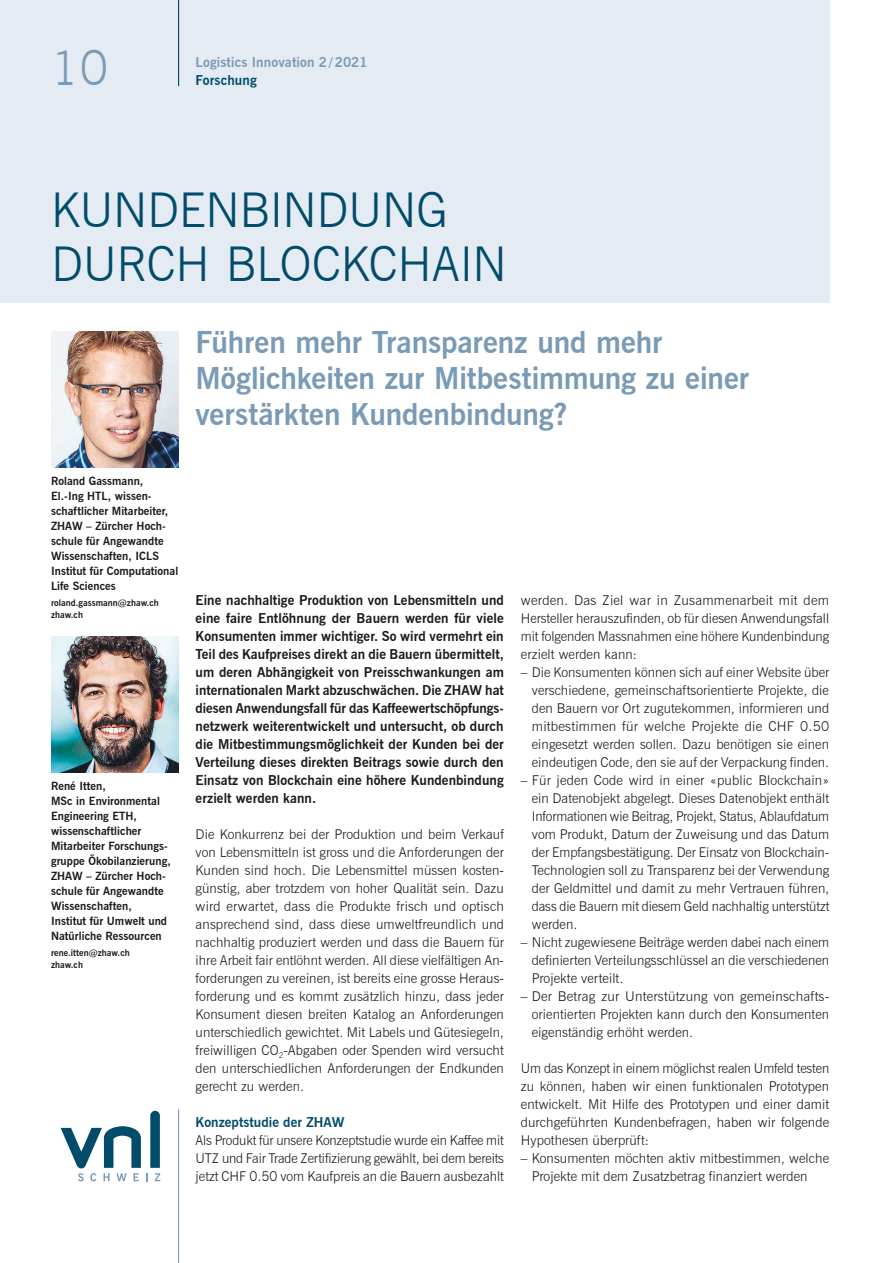
<style>
.page{position:relative;width:893px;height:1263px;background:#fff}
.page>*{position:absolute;margin:0;border:0;box-sizing:border-box;transform-origin:0 0}
.t1{font:300 48px/54px "News Gothic BT";letter-spacing:-.005em;color:#014b6b}
.t2{font:300 48px "News Gothic BT";color:#7a9bb6}
.t3{font:700 30px/36px "News Gothic BT";color:#7a9bb6}
.t4{font:300 13.5px/18px "News Gothic BT";letter-spacing:.005em;color:#1a1a1a;text-align:justify}
.t5{font:700 13.5px/18px "News Gothic BT";letter-spacing:.005em;color:#1a1a1a;text-align:justify}
.t6{font:700 13.5px "News Gothic BT";letter-spacing:.005em;color:#014b6b}
.t7{font:700 13.5px "News Gothic BT";letter-spacing:.01em;color:#7a9bb6}
.t8{font:700 11.25px/15px "News Gothic BT";letter-spacing:.005em;color:#1a1a1a}
.t9{font:700 9px/12px "News Gothic BT";letter-spacing:.005em;color:#1a1a1a}
</style>
<div class="page">
<div style="left:0;top:0;width:829px;height:302px;background:#e4ebf3"></div>
<svg style="left:61px;top:1111px;width:99px;height:70px"></svg>
<hr style="left:178px;top:0;width:1px;height:86px;background:#014b6b">
<hr style="left:178px;top:1109px;width:1px;height:154px;background:#7a9bb6">
<img style="left:51px;top:332px;width:128px;height:136px">
<img style="left:51px;top:636px;width:128px;height:136px">
<h1 class="t2" style="left:51px;top:39px;width:59px">10</h1>
<p class="t7" style="left:196px;top:54px;width:174px">Logistics Innovation 2/2021</p>
<p class="t6" style="left:196px;top:72px;width:63px">Forschung</p>
<h1 class="t1" style="left:51px;top:183px;width:457px">KUNDENBINDUNG<br>DURCH BLOCKCHAIN</h1>
<h2 class="t3" style="left:196px;top:324px;width:555px">Führen mehr Transparenz und mehr<br>Möglichkeiten zur Mitbestimmung zu einer verstärkten Kundenbindung?</h2>
<p class="t8" style="left:51px;top:473px;width:129px">Roland Gassmann,<br>El.-Ing HTL, wissen&shy;schaftlicher Mitarbeiter,<br>ZHAW – Zürcher Hoch&shy;schule für Angewandte<br>Wissenschaften, ICLS<br>Institut für Computational<br>Life Sciences</p>
<p class="t9" style="left:51px;top:597px;width:109px">roland.gassmann@zhaw.ch zhaw.ch</p>
<p class="t8" style="left:51px;top:778px;width:121px">René Itten,<br>MSc in Environmental<br>Engineering ETH, wissenschaftlicher<br>Mitarbeiter Forschungs&shy;gruppe Ökobilanzierung,<br>ZHAW – Zürcher Hoch&shy;schule für Angewandte<br>Wissenschaften,<br>Institut für Umwelt und<br>Natürliche Ressourcen</p>
<p class="t9" style="left:51px;top:947px;width:80px">rene.itten@zhaw.ch zhaw.ch</p>
<p class="t5" style="left:196px;top:591px;width:310px">Eine nachhaltige Produktion von Lebensmitteln und eine faire Entlöhnung der Bauern werden für viele Konsumenten immer wichtiger. So wird vermehrt ein Teil des Kaufpreises direkt an die Bauern übermittelt, um deren Abhängigkeit von Preisschwankungen am internationalen Markt abzuschwächen. Die ZHAW hat diesen Anwendungsfall für das Kaffeewertschöpfungs&shy;netzwerk weiterentwickelt und untersucht, ob durch die Mitbestimmungsmöglichkeit der Kunden bei der Verteilung dieses direkten Beitrags sowie durch den Einsatz von Blockchain eine höhere Kundenbindung erzielt werden kann.</p>
<p class="t4" style="left:196px;top:825px;width:310px">Die Konkurrenz bei der Produktion und beim Verkauf von Lebensmitteln ist gross und die Anforderungen der Kunden sind hoch. Die Lebensmittel müssen kosten&shy;günstig, aber trotzdem von hoher Qualität sein. Dazu wird erwartet, dass die Produkte frisch und optisch ansprechend sind, dass diese umweltfreundlich und nachhaltig produziert werden und dass die Bauern für ihre Arbeit fair entlöhnt werden. All diese vielfältigen An&shy;forderungen zu vereinen, ist bereits eine grosse Heraus&shy;forderung und es kommt zusätzlich hinzu, dass jeder Konsument diesen breiten Katalog an Anforderungen unterschiedlich gewichtet. Mit Labels und Gütesiegeln, freiwilligen CO<sub>2</sub>-Abgaben oder Spenden wird versucht den unterschiedlichen Anforderungen der Endkunden gerecht zu werden.</p>
<p class="t6" style="left:196px;top:1114px;width:150px">Konzeptstudie der ZHAW</p>
<p class="t4" style="left:196px;top:1131px;width:310px">Als Produkt für unsere Konzeptstudie wurde ein Kaffee mit UTZ und Fair Trade Zertifizierung gewählt, bei dem bereits jetzt CHF 0.50 vom Kaufpreis an die Bauern ausbezahlt</p>
<p class="t4" style="left:521px;top:591px;width:310px">werden. Das Ziel war in Zusammenarbeit mit dem Hersteller herauszufinden, ob für diesen Anwendungsfall mit folgenden Massnahmen eine höhere Kundenbindung erzielt werden kann:</p>
<p class="t4" style="left:532px;top:663px;width:299px;text-indent:-11px">– Die Konsumenten können sich auf einer Website über verschiedene, gemeinschaftsorientierte Projekte, die den Bauern vor Ort zugutekommen, informieren und mitbestimmen für welche Projekte die CHF 0.50 eingesetzt werden sollen. Dazu benötigen sie einen eindeutigen Code, den sie auf der Verpackung finden.</p>
<p class="t4" style="left:532px;top:771px;width:299px;text-indent:-11px">– Für jeden Code wird in einer «public Blockchain» ein Datenobjekt abgelegt. Dieses Datenobjekt enthält Informationen wie Beitrag, Projekt, Status, Ablaufdatum vom Produkt, Datum der Zuweisung und das Datum der Empfangsbestätigung. Der Einsatz von Blockchain-Technologien soll zu Transparenz bei der Verwendung der Geldmittel und damit zu mehr Vertrauen führen, dass die Bauern mit diesem Geld nachhaltig unterstützt werden.</p>
<p class="t4" style="left:532px;top:933px;width:299px;text-indent:-11px">– Nicht zugewiesene Beiträge werden dabei nach einem definierten Verteilungsschlüssel an die verschiedenen Projekte verteilt.</p>
<p class="t4" style="left:532px;top:987px;width:299px;text-indent:-11px">– Der Betrag zur Unterstützung von gemeinschafts&shy;orientierten Projekten kann durch den Konsumenten eigenständig erhöht werden.</p>
<p class="t4" style="left:521px;top:1059px;width:310px">Um das Konzept in einem möglichst realen Umfeld testen zu können, haben wir einen funktionalen Prototypen entwickelt. Mit Hilfe des Prototypen und einer damit durchgeführten Kundenbefragen, haben wir folgende Hypothesen überprüft:</p>
<p class="t4" style="left:532px;top:1149px;width:299px;text-indent:-11px">– Konsumenten möchten aktiv mitbestimmen, welche<br>Projekte mit dem Zusatzbetrag finanziert werden</p>
</div>
